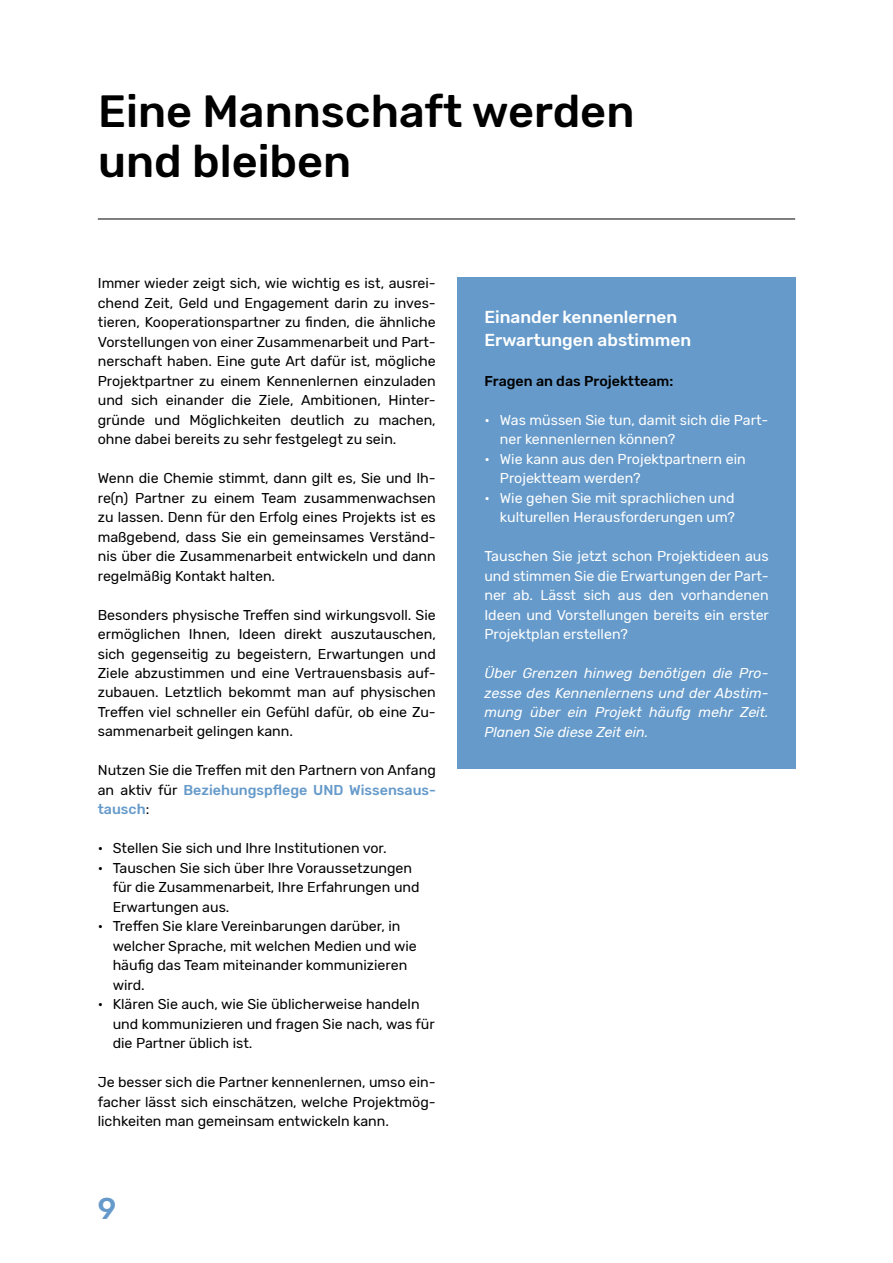
<style>
.page{position:relative;width:893px;height:1263px;background:#fff}
.page>*{position:absolute;margin:0;border:0;box-sizing:border-box;transform-origin:0 0}
.t1{font:500 45px/49.5px "Rubik";color:#000}
.t2{font:500 30px "Rubik";color:#659aca}
.t3{font:500 17.25px/22.5px "Rubik";color:#fff}
.t4{font:14.25px/19.5px "Rubik";color:#000;text-align:justify}
.t5{font:14.25px/19.5px "Rubik";color:#fff}
.t6{font:italic 14.25px/19.5px "Rubik";color:#fff;text-align:justify}
.t7{font:500 14.25px "Rubik";color:#000}
.s1{font-weight:500;color:#659aca}
</style>
<div class="page">
<div style="left:457px;top:277px;width:338px;height:492px;background:#659aca"></div>
<hr style="left:98px;top:219px;width:697px;height:1px;background:#000">
<h1 class="t1" style="left:98px;top:88px;width:538px">Eine Mannschaft werden und bleiben</h1>
<p class="t4" style="left:98px;top:274px;width:340px">Immer wieder zeigt sich, wie wichtig es ist, ausrei&shy;chend Zeit, Geld und Engagement darin zu inves&shy;tieren, Kooperationspartner zu finden, die ähnliche Vorstellungen von einer Zusammenarbeit und Part&shy;nerschaft haben. Eine gute Art dafür ist, mögliche Projektpartner zu einem Kennenlernen einzuladen und sich einander die Ziele, Ambitionen, Hinter&shy;gründe und Möglichkeiten deutlich zu machen, ohne dabei bereits zu sehr festgelegt zu sein.</p>
<p class="t4" style="left:98px;top:469px;width:340px">Wenn die Chemie stimmt, dann gilt es, Sie und Ih&shy;re(n) Partner zu einem Team zusammenwachsen zu lassen. Denn für den Erfolg eines Projekts ist es maßgebend, dass Sie ein gemeinsames Verständ&shy;nis über die Zusammenarbeit entwickeln und dann regelmäßig Kontakt halten.</p>
<p class="t4" style="left:98px;top:605px;width:340px">Besonders physische Treffen sind wirkungsvoll. Sie ermöglichen Ihnen, Ideen direkt auszutauschen, sich gegenseitig zu begeistern, Erwartungen und Ziele abzustimmen und eine Vertrauensbasis auf&shy;zubauen. Letztlich bekommt man auf physischen Treffen viel schneller ein Gefühl dafür, ob eine Zu&shy;sammenarbeit gelingen kann.</p>
<p class="t4" style="left:98px;top:761px;width:340px">Nutzen Sie die Treffen mit den Partnern von Anfang an aktiv für <span class="s1">Beziehungspflege UND Wissensaus&shy;tausch</span>:</p>
<p class="t4" style="left:98px;top:839px;width:290px">• Stellen Sie sich und Ihre Institutionen vor.</p>
<p class="t4" style="left:113px;top:859px;width:308px;text-align:left;text-indent:-15px">• Tauschen Sie sich über Ihre Voraussetzungen für die Zusammenarbeit, Ihre Erfahrungen und<br>Erwartungen aus.</p>
<p class="t4" style="left:113px;top:917px;width:306px;text-align:left;text-indent:-15px">• Treffen Sie klare Vereinbarungen darüber, in welcher Sprache, mit welchen Medien und wie häufig das Team miteinander kommunizieren wird.</p>
<p class="t4" style="left:113px;top:995px;width:324px;text-align:left;text-indent:-15px">• Klären Sie auch, wie Sie üblicherweise handeln und kommunizieren und fragen Sie nach, was für die Partner üblich ist.</p>
<p class="t4" style="left:98px;top:1073px;width:340px">Je besser sich die Partner kennenlernen, umso ein&shy;facher lässt sich einschätzen, welche Projektmög&shy;lichkeiten man gemeinsam entwickeln kann.</p>
<h2 class="t2" style="left:98px;top:1191px;width:20px">9</h2>
<p class="t3" style="left:484px;top:307px;width:208px">Einander kennenlernen<br>Erwartungen abstimmen</p>
<p class="t7" style="left:484px;top:372px;width:190px">Fragen an das Projektteam:</p>
<p class="t5" style="left:500px;top:410px;width:270px;text-indent:-16px">• Was müssen Sie tun, damit sich die Part&shy;ner kennenlernen können?</p>
<p class="t5" style="left:500px;top:449px;width:247px;text-indent:-16px">• Wie kann aus den Projektpartnern ein<br>Projektteam werden?</p>
<p class="t5" style="left:484px;top:488px;width:252px;text-align:right">• Wie gehen Sie mit sprachlichen und kulturellen Herausforderungen um?</p>
<p class="t5" style="left:484px;top:547px;width:286px;text-align:justify">Tauschen Sie jetzt schon Projektideen aus und stimmen Sie die Erwartungen der Part&shy;ner ab. Lässt sich aus den vorhandenen Ideen und Vorstellungen bereits ein erster Projektplan erstellen?</p>
<p class="t6" style="left:484px;top:664px;width:286px">Über Grenzen hinweg benötigen die Pro&shy;zesse des Kennenlernens und der Abstim&shy;mung über ein Projekt häufig mehr Zeit.<br>Planen Sie diese Zeit ein.</p>
</div>
